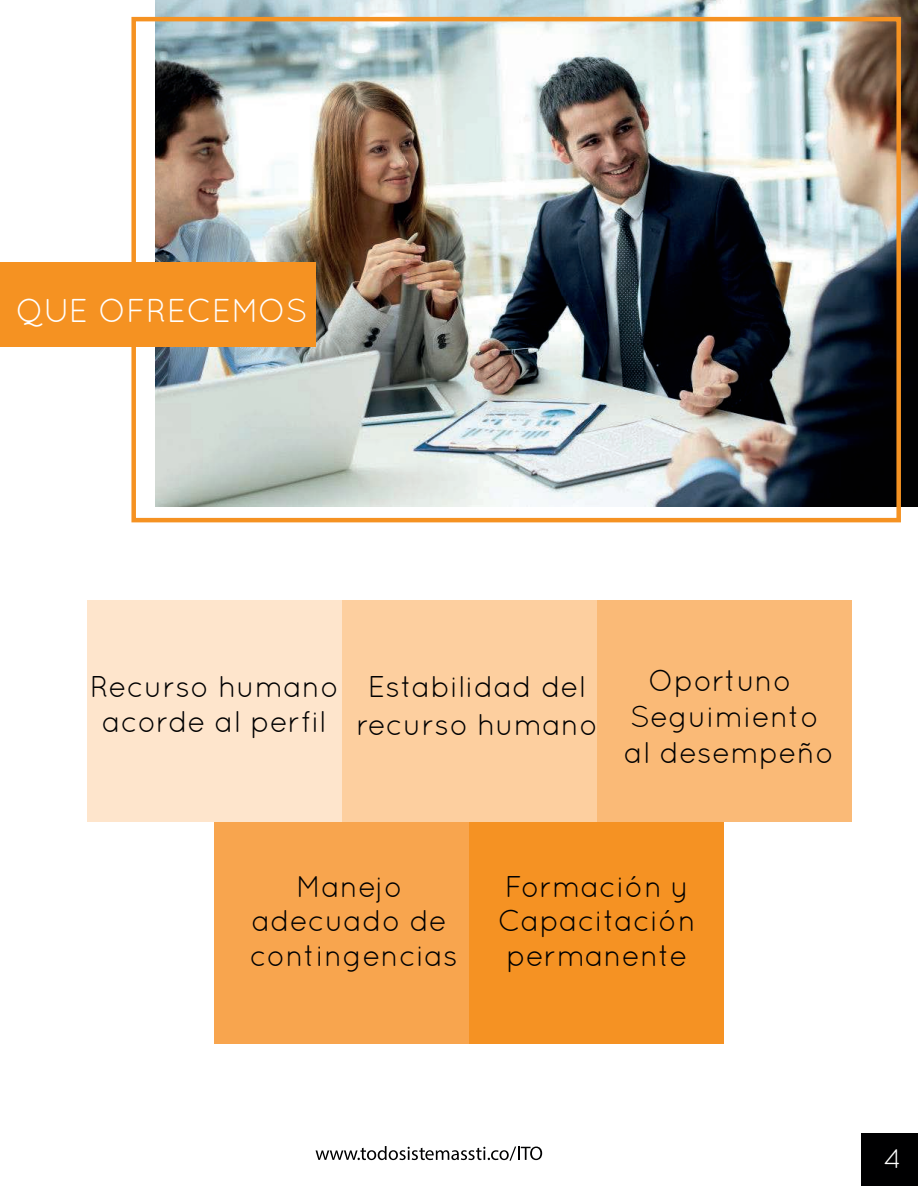
<style>
.page{position:relative;width:918px;height:1188px;background:#fff}
.page>*{position:absolute;margin:0;border:0;box-sizing:border-box;transform-origin:0 0}
.t1{font:33px "Quicksand";color:#fff}
.t2{font:30px/34.5px "Quicksand";color:#000001;text-align:center}
.t3{font:27px "Quicksand";color:#fff}
</style>
<div class="page">
<img style="left:156px;top:0;width:762px;height:507px">
<div style="left:131px;top:17px;width:770px;height:505px;border:4px solid #f59222"></div>
<div style="left:87px;top:600px;width:255px;height:222px;background:#fee5cc"></div>
<div style="left:342px;top:600px;width:255px;height:222px;background:#fdcf9f"></div>
<div style="left:597px;top:600px;width:255px;height:222px;background:#faba77"></div>
<div style="left:214px;top:822px;width:255px;height:222px;background:#f8a54e"></div>
<div style="left:469px;top:822px;width:255px;height:222px;background:#f59223"></div>
<div style="left:861px;top:1134px;width:57px;height:52px;background:#000001"></div>
<svg style="left:316px;top:1146px;width:226px;height:15px"></svg>
<div style="left:0;top:263px;width:315px;height:84px;background:#f59222"></div>
<p class="t1" style="left:16px;top:292px;width:294px">QUE OFRECEMOS</p>
<p class="t2" style="left:90px;top:669px;width:250px">Recurso humano acorde al perfil</p>
<p class="t2" style="left:356px;top:668px;width:243px;line-height:37.5px">Estabilidad del recurso humano</p>
<p class="t2" style="left:624px;top:662px;width:211px;line-height:36px;text-align:left;text-indent:24px">Oportuno<br>Seguimiento al desempeño</p>
<p class="t2" style="left:250px;top:869px;width:209px">Manejo adecuado de contingencias</p>
<p class="t2" style="left:498px;top:869px;width:200px;text-align:left">Formación y<br>Capacitación permanente</p>
<p class="t3" style="left:884px;top:1143px;width:19px">4</p>
</div>
